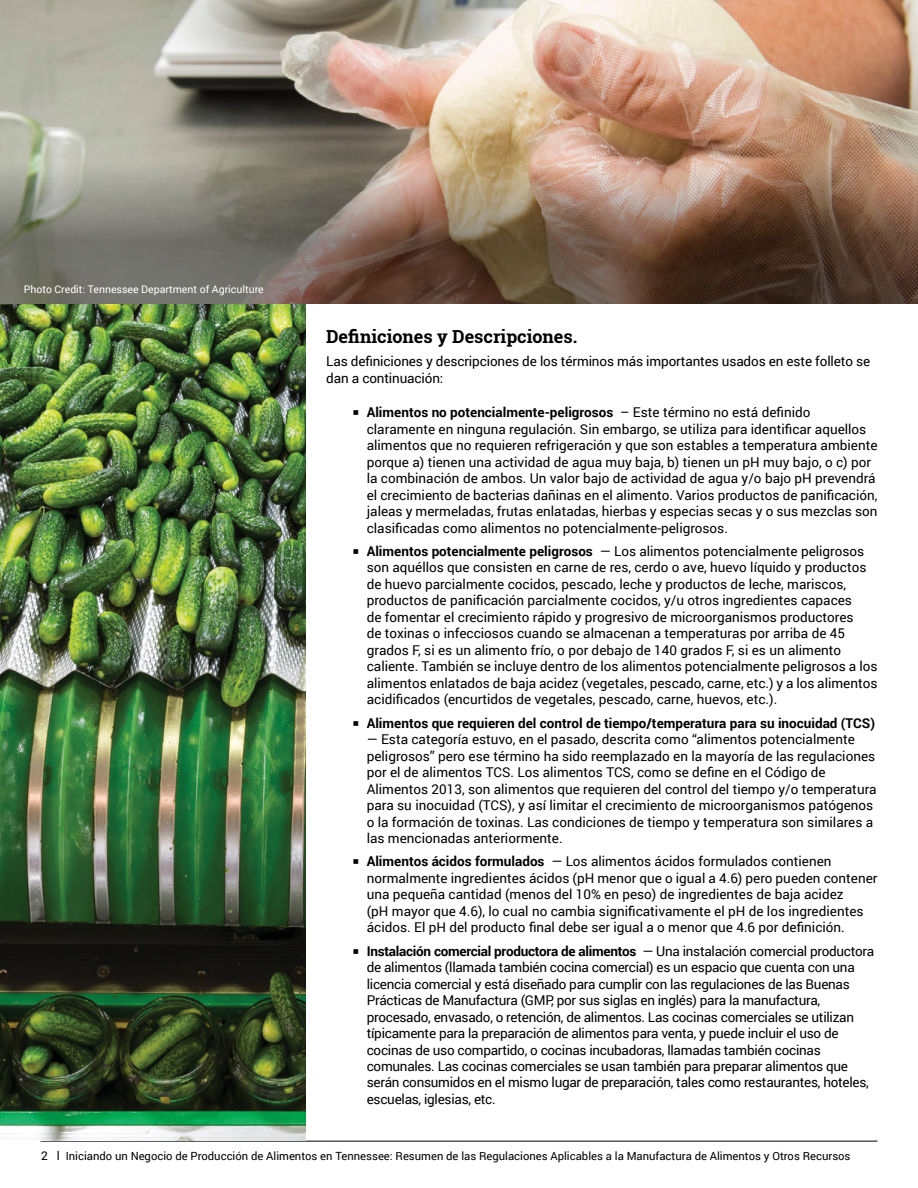
<style>
.page{position:relative;width:918px;height:1188px;background:#fff}
.page>*{position:absolute;margin:0;border:0;box-sizing:border-box;transform-origin:0 0}
.t1{font:700 18px "Roboto Slab";color:#000}
.t2{font:13.5px/16.5px "Roboto";color:#000}
.t3{font:13.5px/16.5px "Roboto";letter-spacing:-.02em;color:#000}
.t4{font:700 13.5px "Roboto";color:#000}
.t5{font:11.25px "Roboto";color:#000}
.t6{font:10.5px "Roboto";color:#fff}
.s1{font-weight:700}
.s2{font-size:12px}
</style>
<div class="page">
<hr style="left:40px;top:1141px;width:838px;height:1px;background:#000">
<img style="left:0;top:303px;width:306px;height:837px">
<img style="left:0;top:0;width:918px;height:140px">
<img style="left:0;top:140px;width:918px;height:163px">
<p class="t6" style="left:24px;top:282px;width:242px">Photo Credit: Tennessee Department of Agriculture</p>
<h1 class="t1" style="left:326px;top:324px;width:253px">Definiciones y Descripciones.</h1>
<p class="t2" style="left:326px;top:353px;width:546px">Las definiciones y descripciones de los términos más importantes usados en este folleto se dan a continuación:</p>
<p class="t2" style="left:367px;top:404px;width:512px"><span class="s1">Alimentos no potencialmente-peligrosos</span> – Este término no está definido claramente en ninguna regulación. Sin embargo, se utiliza para identificar aquellos alimentos que no requieren refrigeración y que son estables a temperatura ambiente porque a) tienen una actividad de agua muy baja, b) tienen un pH muy bajo, o c) por la combinación de ambos. Un valor bajo de actividad de agua y/o bajo pH prevendrá el crecimiento de bacterias dañinas en el alimento. Varios productos de panificación, jaleas y mermeladas, frutas enlatadas, hierbas y especias secas y o sus mezclas son clasificadas como alimentos no potencialmente-peligrosos.</p>
<p class="t2" style="left:367px;top:542px;width:512px"><span class="s1">Alimentos potencialmente peligrosos</span> — Los alimentos potencialmente peligrosos son aquéllos que consisten en carne de res, cerdo o ave, huevo líquido y productos de huevo parcialmente cocidos, pescado, leche y productos de leche, mariscos, productos de panificación parcialmente cocidos, y/u otros ingredientes capaces<br>de fomentar el crecimiento rápido y progresivo de microorganismos productores<br>de toxinas o infecciosos cuando se almacenan a temperaturas por arriba de 45 grados F, si es un alimento frío, o por debajo de 140 grados F, si es un alimento caliente. También se incluye dentro de los alimentos potencialmente peligrosos a los alimentos enlatados de baja acidez (vegetales, pescado, carne, etc.) y a los alimentos acidificados (encurtidos de vegetales, pescado, carne, huevos, etc.).</p>
<p class="t4" style="left:367px;top:713px;width:510px">Alimentos que requieren del control de tiempo/temperatura para su inocuidad (TCS)</p>
<p class="t2" style="left:367px;top:730px;width:511px">— Esta categoría estuvo, en el pasado, descrita como “alimentos potencialmente peligrosos” pero ese término ha sido reemplazado en la mayoría de las regulaciones por el de alimentos TCS. Los alimentos TCS, como se define en el Código de Alimentos 2013, son alimentos que requieren del control del tiempo y/o temperatura para su inocuidad (TCS), y así limitar el crecimiento de microorganismos patógenos o la formación de toxinas. Las condiciones de tiempo y temperatura son similares a las mencionadas anteriormente.</p>
<p class="t2" style="left:367px;top:853px;width:512px"><span class="s1">Alimentos ácidos formulados</span> — Los alimentos ácidos formulados contienen normalmente ingredientes ácidos (pH menor que o igual a 4.6) pero pueden contener una pequeña cantidad (menos del 10% en peso) de ingredientes de baja acidez<br>(pH mayor que 4.6), lo cual no cambia significativamente el pH de los ingredientes ácidos. El pH del producto final debe ser igual a o menor que 4.6 por definición.</p>
<p class="t3" style="left:367px;top:942px;width:509px"><span class="s1">Instalación comercial productora de alimentos</span> — Una instalación comercial productora de alimentos (llamada también cocina comercial) es un espacio que cuenta con una licencia comercial y está diseñado para cumplir con las regulaciones de las Buenas Prácticas de Manufactura (GMP, por sus siglas en inglés) para la manufactura, procesado, envasado, o retención, de alimentos. Las cocinas comerciales se utilizan típicamente para la preparación de alimentos para venta, y puede incluir el uso de cocinas de uso compartido, o cocinas incubadoras, llamadas también cocinas comunales. Las cocinas comerciales se usan también para preparar alimentos que serán consumidos en el mismo lugar de preparación, tales como restaurantes, hoteles, escuelas, iglesias, etc.</p>
<p class="t5" style="left:41px;top:1148px;width:811px"><span class="s2">2 l</span> Iniciando un Negocio de Producción de Alimentos en Tennessee: Resumen de las Regulaciones Aplicables a la Manufactura de Alimentos y Otros Recursos</p>
</div>
